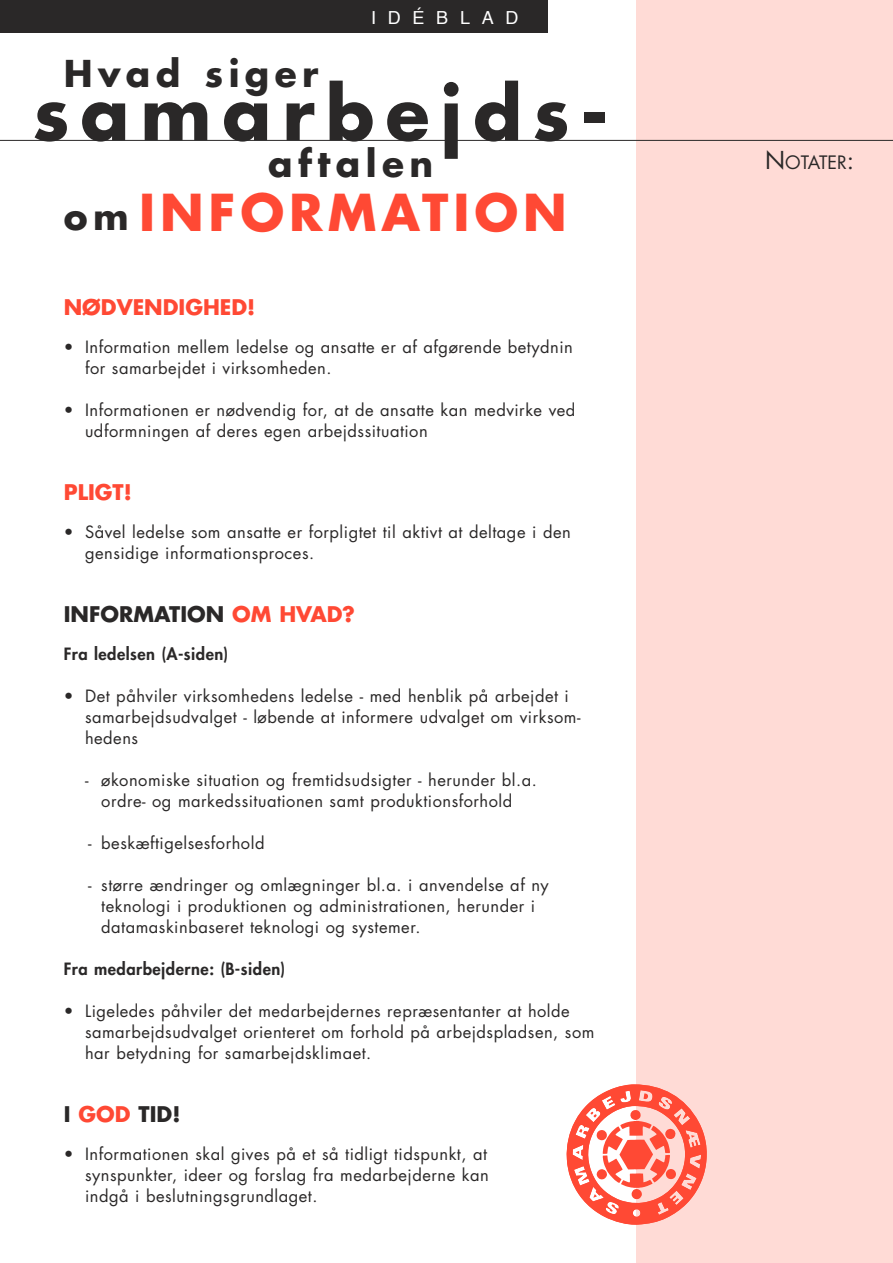
<style>
.page{position:relative;width:893px;height:1263px;background:#fff}
.page>*{position:absolute;margin:0;border:0;box-sizing:border-box;transform-origin:0 0}
.t1{font:700 72px "Futura";letter-spacing:.15em;color:#2a2828}
.t2{font:700 49.5px "Futura";letter-spacing:.1em;color:#ff4934}
.t3{font:700 36px "Futura";letter-spacing:.15em;color:#2a2828}
.t4{font:700 21px "Futura";color:#2a2828}
.t5{font:700 21px "Futura";color:#ff4934}
.t6{font:18px "Futura";color:#2a2828}
.t7{font:18px "Helvetica";letter-spacing:.65em;color:#fff}
.t8{font:16.5px/21px "Futura";letter-spacing:.03em;color:#2a2828}
.t9{font:800 16.5px "Futura";letter-spacing:.03em;color:#2a2828}
.s1{color:#ff4934}
.s2{font-size:24px}
</style>
<div class="page">
<div style="left:637px;top:0;width:256px;height:1263px;background:#ffdbd6"></div>
<svg style="left:566px;top:1084px;width:141px;height:141px"></svg>
<div style="left:0;top:0;width:547px;height:33px;background:#2a2828"></div>
<hr style="left:0;top:140px;width:893px;height:1px;background:#2a2828">
<p class="t7" style="left:371px;top:6px;width:149px">IDÉBLAD</p>
<p class="t3" style="left:64px;top:49px;width:256px">Hvad siger</p>
<p class="t1" style="left:33px;top:63px;width:578px">samarbejds-</p>
<p class="t3" style="left:268px;top:139px;width:167px">aftalen</p>
<p class="t3" style="left:64px;top:191px;width:66px">om</p>
<p class="t2" style="left:139px;top:178px;width:429px">INFORMATION</p>
<p class="t5" style="left:64px;top:292px;width:193px">NØDVENDIGHED!</p>
<p class="t8" style="left:85px;top:336px;width:489px;text-indent:-21px">• Information mellem ledelse og ansatte er af afgørende betydnin for samarbejdet i virksomheden.</p>
<p class="t8" style="left:85px;top:399px;width:492px;text-indent:-21px">• Informationen er nødvendig for, at de ansatte kan medvirke ved udformningen af deres egen arbejdssituation</p>
<p class="t5" style="left:64px;top:477px;width:70px">PLIGT!</p>
<p class="t8" style="left:85px;top:521px;width:487px;text-indent:-21px">• Såvel ledelse som ansatte er forpligtet til aktivt at deltage i den gensidige informationsproces.</p>
<p class="t4" style="left:64px;top:599px;width:293px">INFORMATION <span class="s1">OM HVAD?</span></p>
<p class="t9" style="left:64px;top:642px;width:166px">Fra ledelsen (A-siden)</p>
<p class="t8" style="left:85px;top:685px;width:497px;text-indent:-21px">• Det påhviler virksomhedens ledelse - med henblik på arbejdet i samarbejdsudvalget - løbende at informere udvalget om virksom&shy;hedens</p>
<p class="t8" style="left:85px;top:769px;width:453px;text-align:center">- økonomiske situation og fremtidsudsigter - herunder bl.a. ordre- og markedssituationen samt produktionsforhold</p>
<p class="t8" style="left:88px;top:832px;width:178px">- beskæftigelsesforhold</p>
<p class="t8" style="left:101px;top:874px;width:449px;text-indent:-13px">- større ændringer og omlægninger bl.a. i anvendelse af ny teknologi i produktionen og administrationen, herunder i datamaskinbaseret teknologi og systemer.</p>
<p class="t9" style="left:64px;top:957px;width:223px">Fra medarbejderne: (B-siden)</p>
<p class="t8" style="left:85px;top:1000px;width:511px;text-indent:-21px">• Ligeledes påhviler det medarbejdernes repræsentanter at holde samarbejdsudvalget orienteret om forhold på arbejdspladsen, som har betydning for samarbejdsklimaet.</p>
<p class="t4" style="left:64px;top:1099px;width:118px">I <span class="s1">GOD</span> TID!</p>
<p class="t8" style="left:85px;top:1143px;width:405px;text-align:justify;text-indent:-21px">• Informationen skal gives på et så tidligt tidspunkt, at synspunkter, ideer og forslag fra medarbejderne kan indgå i beslutningsgrundlaget.</p>
<p class="t6" style="left:765px;top:150px;width:90px"><span class="s2">N</span>OTATER<span class="s2">:</span></p>
</div>
